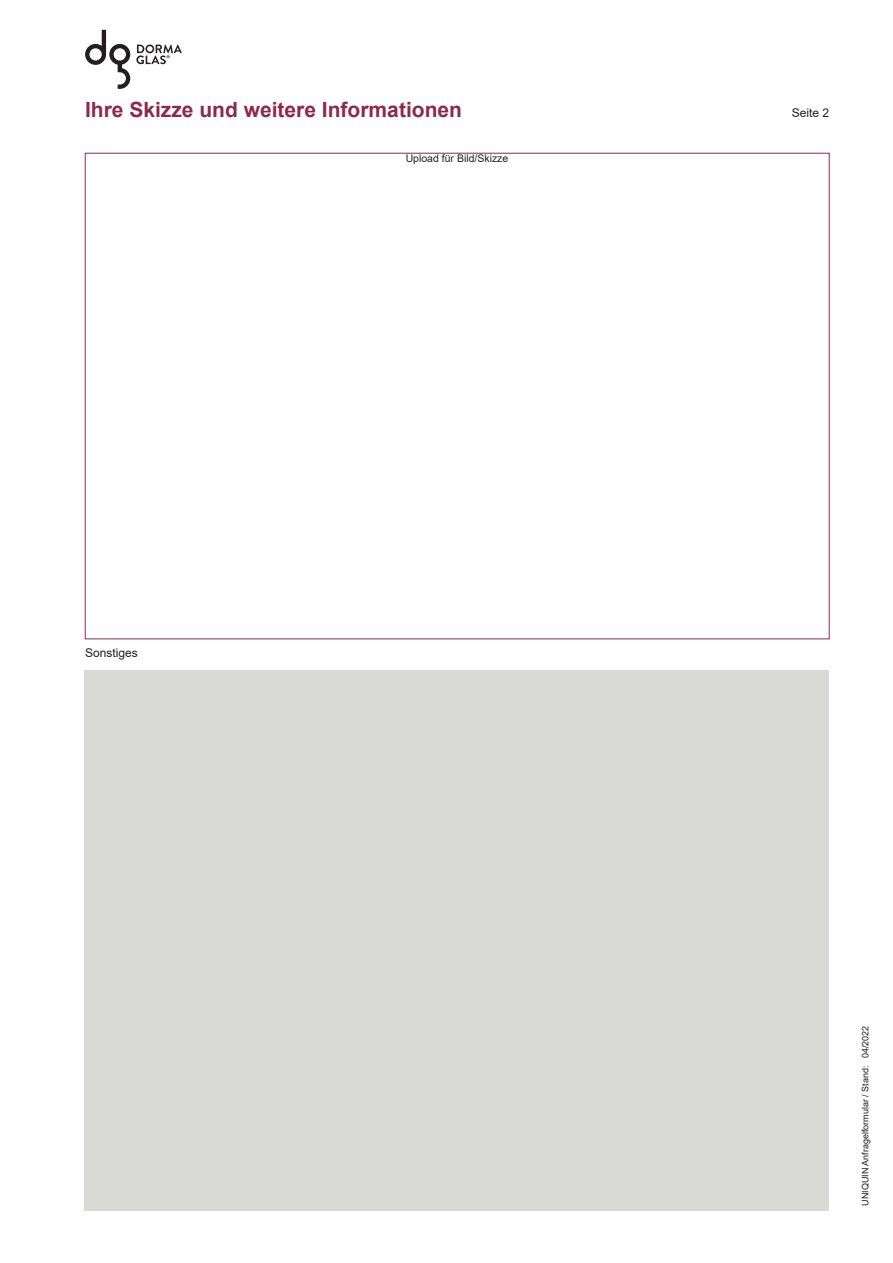
<style>
.page{position:relative;width:893px;height:1263px;background:#fff}
.page>*{position:absolute;margin:0;border:0;box-sizing:border-box;transform-origin:0 0}
.t1{font:700 21px "Arial";color:#8b2b4c}
.t2{font:12px "Arial";color:#231f20}
.t3{font:10.5px "Arial";color:#231f20}
.t4{font:9px "Arial";color:#231f20}
</style>
<div class="page">
<svg style="left:85px;top:30px;width:45px;height:59px"></svg>
<svg style="left:136px;top:44px;width:46px;height:20px"></svg>
<div style="left:84px;top:671px;width:745px;height:540px;background:#d9d9d6"></div>
<h1 class="t1" style="left:85px;top:102px;width:378px">Ihre Skizze und weitere Informationen</h1>
<h2 class="t2" style="left:85px;top:648px;width:54px">Sonstiges</h2>
<p class="t3" style="left:406px;top:154px;width:104px">Upload für Bild/Skizze</p>
<h2 class="t2" style="left:792px;top:108px;width:39px">Seite 2</h2>
<p class="t4" style="left:862px;top:1206px;width:182px;rotate:-90deg">UNIQUIN Anfragelformular / Stand: 04/2022</p>
</div>
